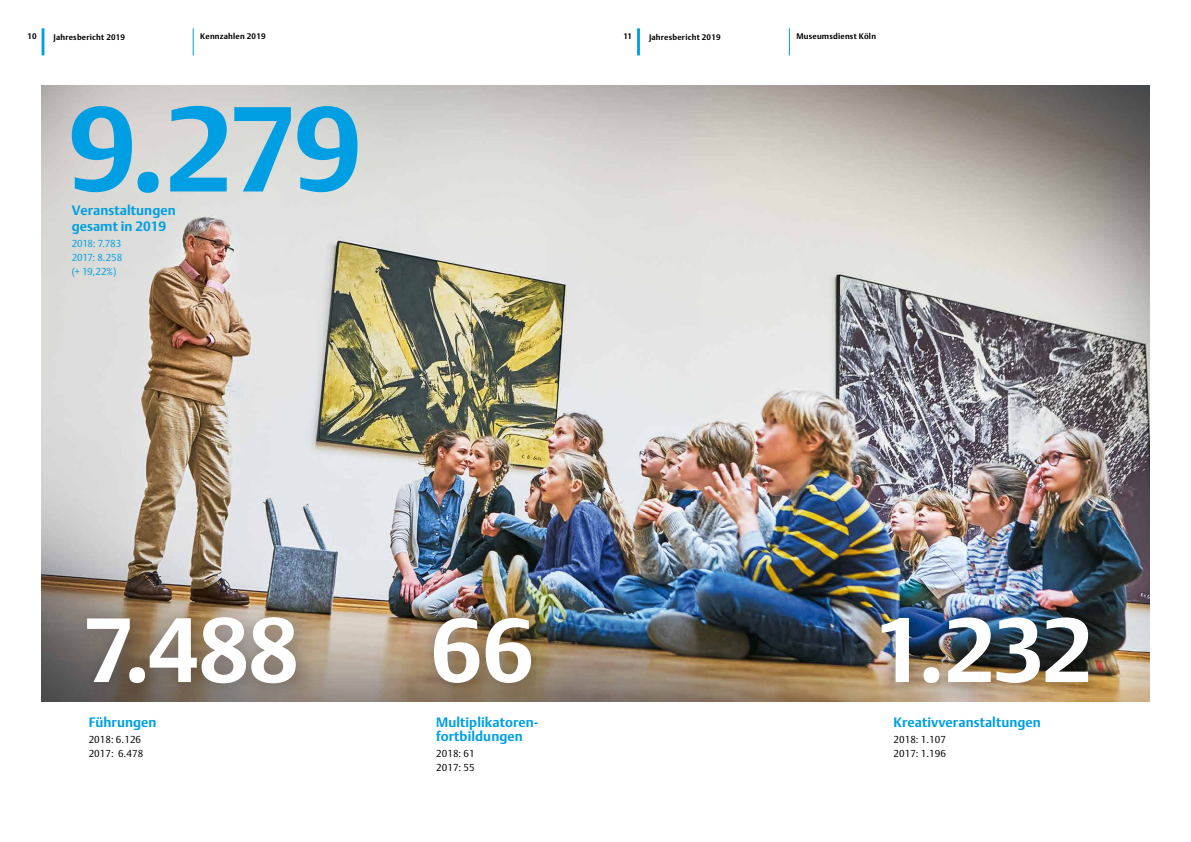
<style>
.page{position:relative;width:1191px;height:842px;background:#fff}
.page>*{position:absolute;margin:0;border:0;box-sizing:border-box;transform-origin:0 0}
.t1{font:700 119.4px "Argo DTL";color:#009fe3}
.t2{font:700 90px "Argo DTL";letter-spacing:-.015em;color:#fff}
.t3{font:700 13.5px/16px "Argo DTL";letter-spacing:.005em;color:#009fe3}
.t4{font:300 10px/14px "Argo DTL";letter-spacing:.005em;color:#000}
.t5{font:300 10px/14px "Argo DTL";letter-spacing:-.015em;color:#009fe3;text-align:justify}
.t6{font:700 8px "Argo DTL";letter-spacing:.025em;color:#000}
</style>
<div class="page">
<img style="left:42px;top:85px;width:1107px;height:616px">
<svg style="left:193px;top:28px;width:1px;height:27px"></svg>
<hr style="left:42px;top:28px;width:2px;height:27px;background:#009fe3">
<svg style="left:789px;top:28px;width:1px;height:27px"></svg>
<hr style="left:637px;top:28px;width:3px;height:27px;background:#009fe3">
<div style="left:72px;top:602px;width:245px;height:102px;background:#000;opacity:.35"></div>
<div style="left:418px;top:602px;width:134px;height:102px;background:#000;opacity:.35"></div>
<div style="left:866px;top:602px;width:243px;height:102px;background:#000;opacity:.35"></div>
<p class="t6" style="left:28px;top:31px;width:11px">10</p>
<p class="t6" style="left:53px;top:32px;width:73px">Jahresbericht 2019</p>
<p class="t6" style="left:200px;top:32px;width:67px">Kennzahlen 2019</p>
<p class="t6" style="left:623px;top:31px;width:10px">11</p>
<p class="t6" style="left:649px;top:32px;width:73px">Jahresbericht 2019</p>
<p class="t6" style="left:796px;top:32px;width:81px">Museumsdienst Köln</p>
<h1 class="t1" style="left:68px;top:78px;width:295px">9.279</h1>
<p class="t3" style="left:72px;top:202px;width:106px">Veranstaltungen gesamt in 2019</p>
<p class="t5" style="left:72px;top:237px;width:52px">2018: 7.783<br>2017: 8.258 (+ 19,22%)</p>
<h2 class="t2" style="left:84px;top:597px;width:217px">7.488</h2>
<h2 class="t2" style="left:431px;top:597px;width:104px">66</h2>
<h2 class="t2" style="left:874px;top:597px;width:220px">1.232</h2>
<p class="t3" style="left:89px;top:714px;width:69px">Führungen</p>
<p class="t4" style="left:89px;top:732px;width:56px">2018: 6.126<br>2017: 6.478</p>
<p class="t3" style="left:436px;top:715px;width:104px;line-height:14px">Multiplikatoren&shy;fortbildungen</p>
<p class="t4" style="left:436px;top:746px;width:40px">2018: 61<br>2017: 55</p>
<p class="t3" style="left:893px;top:714px;width:149px">Kreativveranstaltungen</p>
<p class="t4" style="left:893px;top:732px;width:54px">2018: 1.107<br>2017: 1.196</p>
</div>
